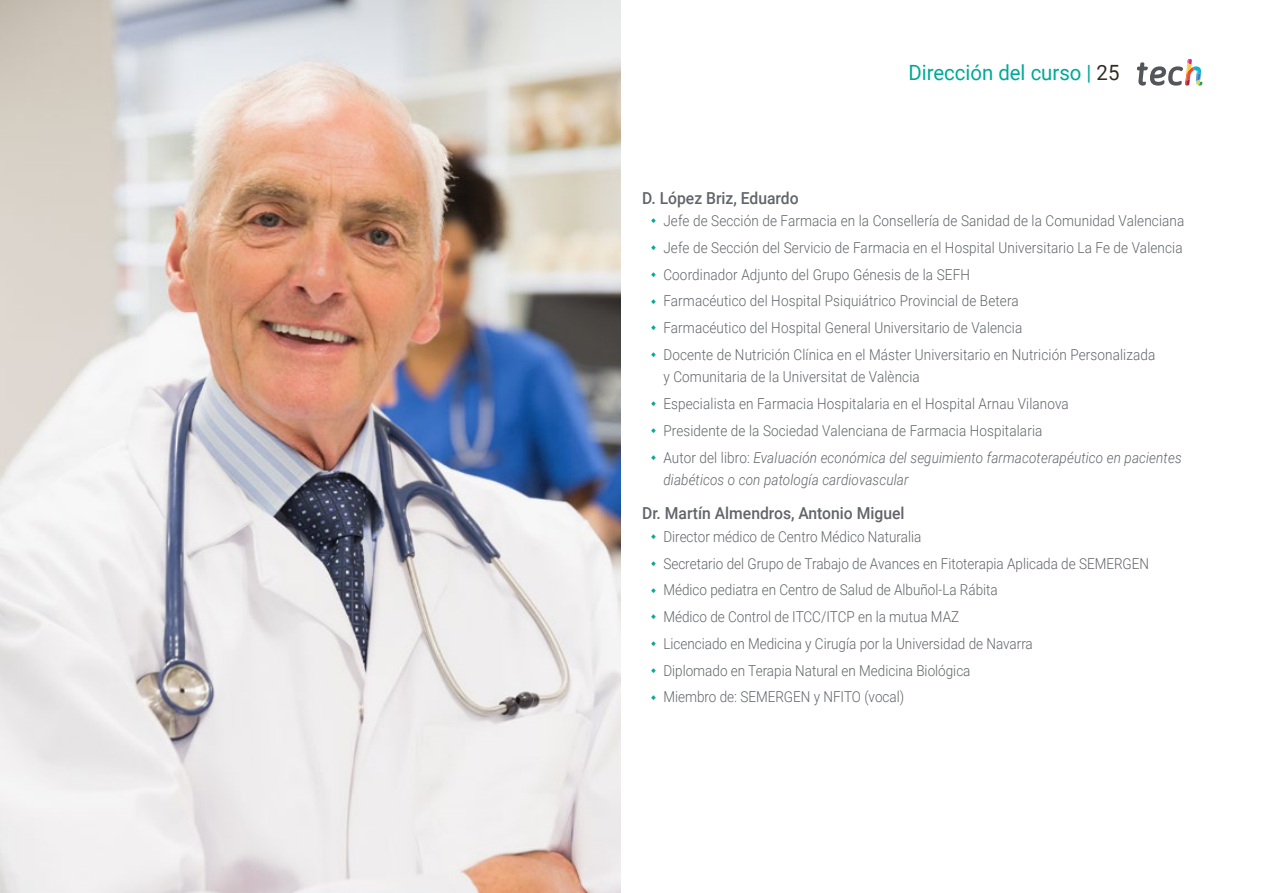
<style>
.page{position:relative;width:1263px;height:893px;background:#fff}
.page>*{position:absolute;margin:0;border:0;box-sizing:border-box;transform-origin:0 0}
.t1{font:21px "Roboto";color:#00a996}
.t2{font:500 16.5px "Roboto";color:#61646a;scale:.95 1}
.t3{font:300 15px/26.7px "Roboto";letter-spacing:.01em;color:#61646a;scale:.9 1}
.t4{font:italic 300 15px "Roboto";letter-spacing:.01em;color:#61646a;scale:.9 1}
.s1{color:#312e20}
.s2{font-style:italic}
</style>
<div class="page">
<img style="left:0;top:0;width:621px;height:893px">
<svg style="left:1137px;top:59px;width:65px;height:27px"></svg>
<h1 class="t1" style="left:908px;top:57px;width:213px">Dirección del curso | <span class="s1">25</span></h1>
<p class="t2" style="left:642px;top:186px;width:166px">D. López Briz, Eduardo</p>
<p class="t3" style="left:663px;top:207px;width:580px">Jefe de Sección de Farmacia en la Consellería de Sanidad de la Comunidad Valenciana Jefe de Sección del Servicio de Farmacia en el Hospital Universitario La Fe de Valencia Coordinador Adjunto del Grupo Génesis de la SEFH<br>Farmacéutico del Hospital Psiquiátrico Provincial de Betera<br>Farmacéutico del Hospital General Universitario de Valencia<br>Docente de Nutrición Clínica en el Máster Universitario en Nutrición Personalizada</p>
<p class="t3" style="left:663px;top:363px;width:577px">y Comunitaria de la Universitat de València<br>Especialista en Farmacia Hospitalaria en el Hospital Arnau Vilanova<br>Presidente de la Sociedad Valenciana de Farmacia Hospitalaria<br>Autor del libro: <span class="s2">Evaluación económica del seguimiento farmacoterapéutico en pacientes</span></p>
<p class="t4" style="left:663px;top:469px;width:274px">diabéticos o con patología cardiovascular</p>
<p class="t2" style="left:642px;top:502px;width:278px">Dr. Martín Almendros, Antonio Miguel</p>
<p class="t3" style="left:663px;top:523px;width:541px">Director médico de Centro Médico Naturalia<br>Secretario del Grupo de Trabajo de Avances en Fitoterapia Aplicada de SEMERGEN Médico pediatra en Centro de Salud de Albuñol-La Rábita<br>Médico de Control de ITCC/ITCP en la mutua MAZ<br>Licenciado en Medicina y Cirugía por la Universidad de Navarra<br>Diplomado en Terapia Natural en Medicina Biológica<br>Miembro de: SEMERGEN y NFITO (vocal)</p>
</div>
